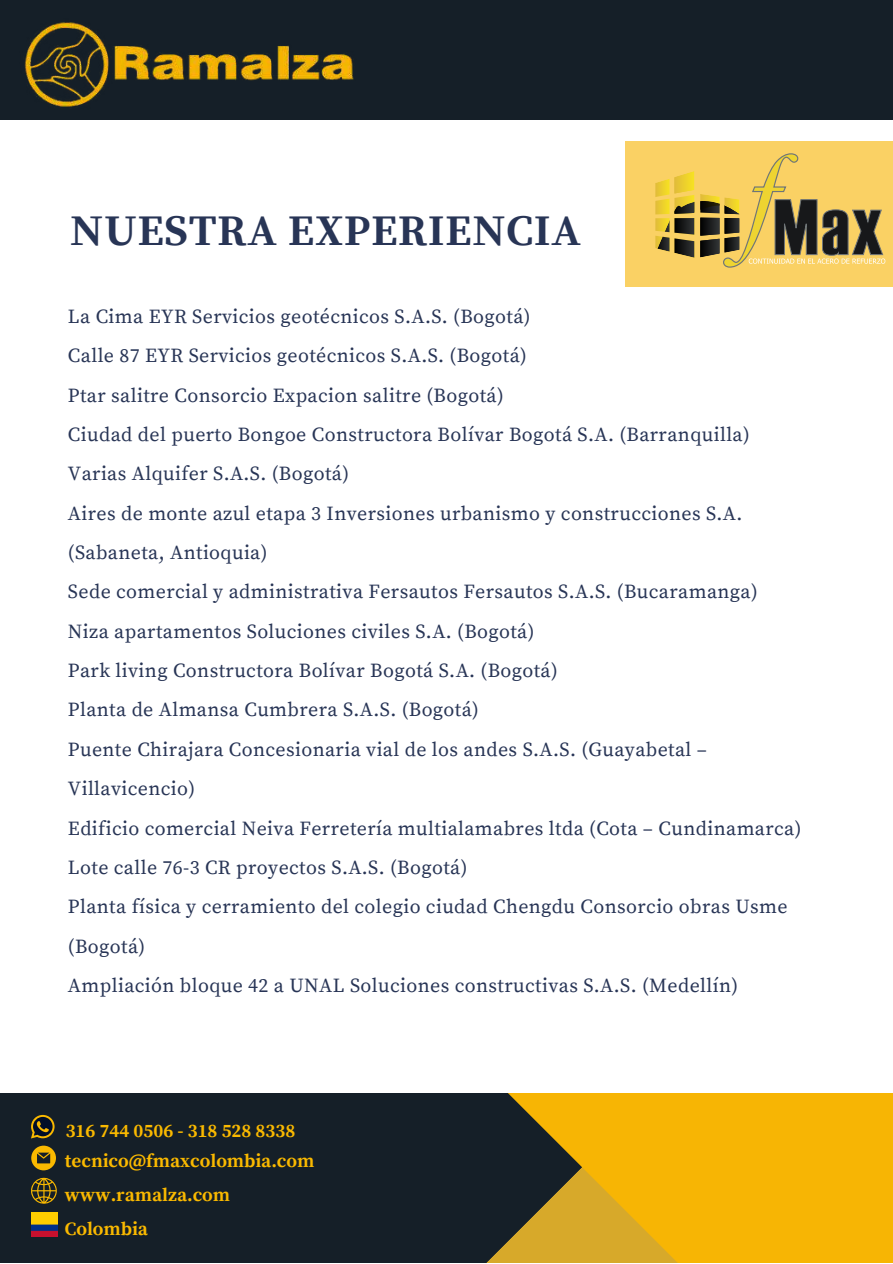
<style>
.page{position:relative;width:893px;height:1264px;background:#fff}
.page>*{position:absolute;margin:0;border:0;box-sizing:border-box;transform-origin:0 0}
.t1{font:700 43.5px "Source Serif Pro";letter-spacing:.02em;color:#283556}
.t2{font:19.8px/39.3px "Source Serif Pro";letter-spacing:.02em;color:#283556}
.t3{font:700 18.75px/30.6px "Source Serif Pro";color:#fab900}
</style>
<div class="page">
<div style="left:0;top:0;width:892px;height:1262px;background:#151f28"></div>
<svg style="left:474px;top:1092px;width:418px;height:170px;fill:#f7b504"></svg>
<div style="left:0;top:120px;width:892px;height:972px;background:#fff"></div>
<img style="left:24px;top:22px;width:330px;height:85px">
<div style="left:625px;top:141px;width:267px;height:145px;background:#fad164"></div>
<svg style="left:655px;top:171px;width:39px;height:87px"></svg>
<svg style="left:700px;top:153px;width:185px;height:115px"></svg>
<svg style="left:31px;top:1145px;width:25px;height:25px"></svg>
<svg style="left:31px;top:1177px;width:26px;height:27px"></svg>
<svg style="left:31px;top:1114px;width:24px;height:24px"></svg>
<img style="left:31px;top:1212px;width:26px;height:24px">
<h1 class="t1" style="left:70px;top:205px;width:512px">NUESTRA EXPERIENCIA</h1>
<p class="t2" style="left:68px;top:297px;width:735px">La Cima EYR Servicios geotécnicos S.A.S. (Bogotá)<br>Calle 87 EYR Servicios geotécnicos S.A.S. (Bogotá)<br>Ptar salitre Consorcio Expacion salitre (Bogotá)<br>Ciudad del puerto Bongoe Constructora Bolívar Bogotá S.A. (Barranquilla)<br>Varias Alquifer S.A.S. (Bogotá)<br>Aires de monte azul etapa 3 Inversiones urbanismo y construcciones S.A. (Sabaneta, Antioquia)<br>Sede comercial y administrativa Fersautos Fersautos S.A.S. (Bucaramanga)<br>Niza apartamentos Soluciones civiles S.A. (Bogotá)<br>Park living Constructora Bolívar Bogotá S.A. (Bogotá)<br>Planta de Almansa Cumbrera S.A.S. (Bogotá)<br>Puente Chirajara Concesionaria vial de los andes S.A.S. (Guayabetal – Villavicencio)<br>Edificio comercial Neiva Ferretería multialamabres ltda (Cota – Cundinamarca)<br>Lote calle 76-3 CR proyectos S.A.S. (Bogotá)<br>Planta física y cerramiento del colegio ciudad Chengdu Consorcio obras Usme (Bogotá)<br>Ampliación bloque 42 a UNAL Soluciones constructivas S.A.S. (Medellín)</p>
<p class="t3" style="left:65px;top:1115px;width:251px">316 744 0506 - 318 528 8338 tecnico@fmaxcolombia.com</p>
<p class="t3" style="left:65px;top:1179px;width:167px;line-height:33.3px">www.ramalza.com<br>Colombia</p>
</div>
